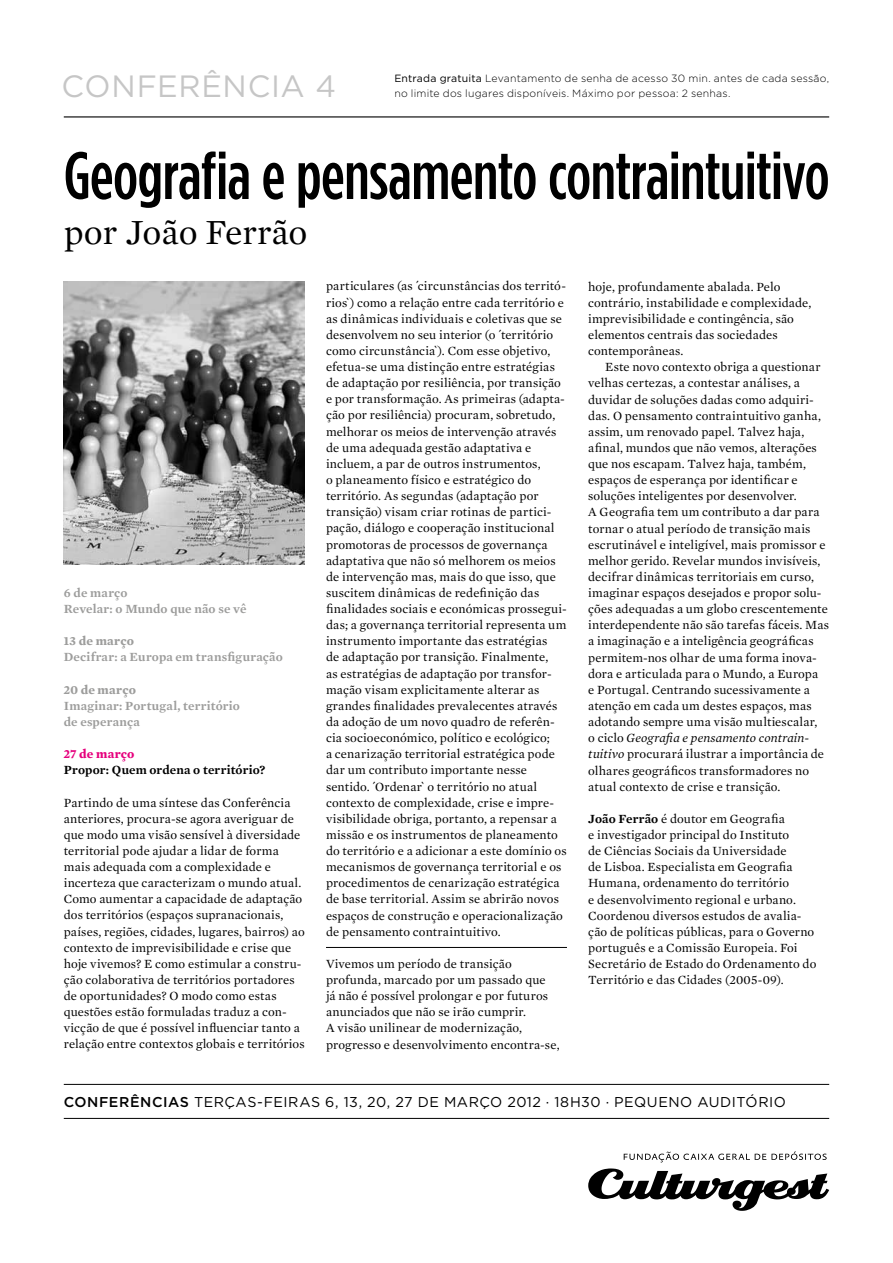
<style>
.page{position:relative;width:893px;height:1263px;background:#fff}
.page>*{position:absolute;margin:0;border:0;box-sizing:border-box;transform-origin:0 0}
.t1{font:500 67.2px "Gotham Condensed";letter-spacing:-.01em;color:#000}
.t2{font:36px "Mercury Text G1";color:#000}
.t3{font:30.75px "Gotham";letter-spacing:.02em;color:#c6c6c6}
.t4{font:14.25px "Gotham";letter-spacing:.035em;color:#000}
.t5{font:12.75px/16.2px "Mercury Text G1";letter-spacing:.01em;color:#000}
.t6{font:600 12.75px/16.2px "Mercury Text G1";letter-spacing:.015em;color:#9d9d9c}
.t7{font:600 12.75px "Mercury Text G1";letter-spacing:.005em;color:#000}
.t8{font:700 12.75px "Mercury Text G1";letter-spacing:.015em;color:#9d9d9c}
.t9{font:700 12.75px "Mercury Text G1";letter-spacing:.005em;color:#e6007d}
.t10{font:300 10.5px/14.5px "Gotham";letter-spacing:.02em;color:#000}
.s1{font-weight:400}
.s2{font-style:italic}
.s3{font-weight:600}
.s4{font-weight:500}
.s5{font-style:inherit}
</style>
<div class="page">
<hr style="left:64px;top:116px;width:765px;height:1px;background:#000">
<hr style="left:326px;top:947px;width:241px;height:1px;background:#000">
<svg style="left:588px;top:1168px;width:241px;height:43px"></svg>
<svg style="left:624px;top:1151px;width:203px;height:11px"></svg>
<hr style="left:64px;top:1118px;width:765px;height:1px;background:#000">
<hr style="left:64px;top:1084px;width:765px;height:1px;background:#000">
<img style="left:64px;top:282px;width:241px;height:283px">
<h3 class="t3" style="left:62px;top:66px;width:276px">CONFERÊNCIA 4</h3>
<p class="t10" style="left:394px;top:71px;width:436px"><span class="s1">Entrada gratuita</span> Levantamento de senha de acesso 30 min. antes de cada sessão, no limite dos lugares disponíveis. Máximo por pessoa: 2 senhas.</p>
<h1 class="t1" style="left:64px;top:136px;width:767px">Geografia e pensamento contraintuitivo</h1>
<h2 class="t2" style="left:64px;top:206px;width:245px">por João Ferrão</h2>
<p class="t6" style="left:64px;top:584px;width:184px">6 de março<br>Revelar: o Mundo que não se vê</p>
<p class="t8" style="left:64px;top:631px;width:72px">13 de março</p>
<p class="t6" style="left:64px;top:648px;width:221px">Decifrar: a Europa em transfiguração</p>
<p class="t8" style="left:64px;top:680px;width:74px">20 de março</p>
<p class="t6" style="left:64px;top:697px;width:178px">Imaginar: Portugal, território de esperança</p>
<p class="t9" style="left:64px;top:744px;width:72px">27 de março</p>
<p class="t7" style="left:64px;top:760px;width:203px">Propor: Quem ordena o território?</p>
<p class="t5" style="left:64px;top:793px;width:242px">Partindo de uma síntese das Conferência anteriores, procura-se agora averiguar de que modo uma visão sensível à diversidade territorial pode ajudar a lidar de forma mais adequada com a complexidade e incerteza que caracterizam o mundo atual.<br>Como aumentar a capacidade de adaptação dos territórios (espaços supranacionais, países, regiões, cidades, lugares, bairros) ao contexto de imprevisibilidade e crise que hoje vivemos? E como estimular a constru&shy;ção colaborativa de territórios portadores de oportunidades? O modo como estas questões estão formuladas traduz a con&shy;vicção de que é possível influenciar tanto a relação entre contextos globais e territórios</p>
<p class="t5" style="left:326px;top:277px;width:242px">particulares (as ´circunstâncias dos territó&shy;rios`) como a relação entre cada território e as dinâmicas individuais e coletivas que se desenvolvem no seu interior (o ´território como circunstância`). Com esse objetivo, efetua-se uma distinção entre estratégias de adaptação por resiliência, por transição e por transformação. As primeiras (adapta&shy;ção por resiliência) procuram, sobretudo, melhorar os meios de intervenção através de uma adequada gestão adaptativa e incluem, a par de outros instrumentos,<br>o planeamento físico e estratégico do território. As segundas (adaptação por transição) visam criar rotinas de partici&shy;pação, diálogo e cooperação institucional promotoras de processos de governança adaptativa que não só melhorem os meios de intervenção mas, mais do que isso, que suscitem dinâmicas de redefinição das finalidades sociais e económicas prossegui&shy;das; a governança territorial representa um instrumento importante das estratégias<br>de adaptação por transição. Finalmente,<br>as estratégias de adaptação por transfor&shy;mação visam explicitamente alterar as grandes finalidades prevalecentes através da adoção de um novo quadro de referên&shy;cia socioeconómico, político e ecológico;<br>a cenarização territorial estratégica pode dar um contributo importante nesse sentido. ´Ordenar` o território no atual contexto de complexidade, crise e impre&shy;visibilidade obriga, portanto, a repensar a missão e os instrumentos de planeamento do território e a adicionar a este domínio os mecanismos de governança territorial e os procedimentos de cenarização estratégica de base territorial. Assim se abrirão novos espaços de construção e operacionalização de pensamento contraintuitivo.</p>
<p class="t5" style="left:326px;top:955px;width:235px">Vivemos um período de transição profunda, marcado por um passado que<br>já não é possível prolongar e por futuros anunciados que não se irão cumprir.<br>A visão unilinear de modernização, progresso e desenvolvimento encontra-se,</p>
<p class="t5" style="left:588px;top:278px;width:225px">hoje, profundamente abalada. Pelo contrário, instabilidade e complexidade, imprevisibilidade e contingência, são elementos centrais das sociedades contemporâneas.</p>
<p class="t5" style="left:588px;top:358px;width:242px;text-indent:17px">Este novo contexto obriga a questionar velhas certezas, a contestar análises, a duvidar de soluções dadas como adquiri&shy;das. O pensamento contraintuitivo ganha, assim, um renovado papel. Talvez haja, afinal, mundos que não vemos, alterações que nos escapam. Talvez haja, também, espaços de esperança por identificar e soluções inteligentes por desenvolver.<br>A Geografia tem um contributo a dar para tornar o atual período de transição mais escrutinável e inteligível, mais promissor e melhor gerido. Revelar mundos invisíveis, decifrar dinâmicas territoriais em curso, imaginar espaços desejados e propor solu&shy;ções adequadas a um globo crescentemente interdependente não são tarefas fáceis. Mas a imaginação e a inteligência geográficas permitem-nos olhar de uma forma inova&shy;dora e articulada para o Mundo, a Europa<br>e Portugal. Centrando sucessivamente a atenção em cada um destes espaços, mas adotando sempre uma visão multiescalar,<br>o ciclo <span class="s2">Geografia e pensamento contrain&shy;tuitivo</span> procurará ilustrar a importância de olhares geográficos transformadores no atual contexto de crise e transição.</p>
<p class="t5" style="left:588px;top:810px;width:230px"><span class="s3">João Ferrão</span> é doutor em Geografia<br>e investigador principal do Instituto<br>de Ciências Sociais da Universidade<br>de Lisboa. Especialista em Geografia Humana, ordenamento do território<br>e desenvolvimento regional e urbano.<br>Coordenou diversos estudos de avalia&shy;ção de políticas públicas, para o Governo português e a Comissão Europeia. Foi Secretário de Estado do Ordenamento do Território e das Cidades (2005-09).</p>
<p class="t4" style="left:64px;top:1093px;width:724px"><span class="s4">CONFERÊNCIAS</span> TERÇAS-FEIRAS 6, 13, 20, 27 DE MARÇO 2012 · 18H30 · <span class="s5">PEQUENO AUDITÓRIO</span></p>
</div>
